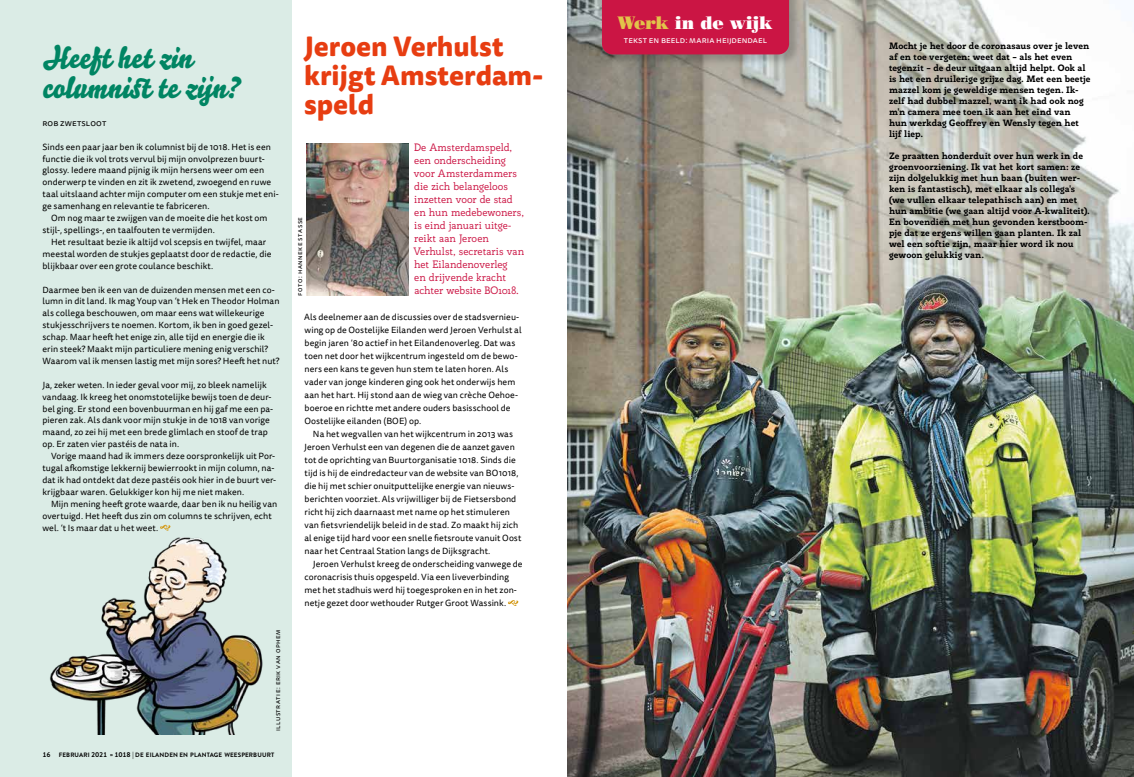
<style>
.page{position:relative;width:1134px;height:777px;background:#fff}
.page>*{position:absolute;margin:0;border:0;box-sizing:border-box;transform-origin:0 0}
.t1{font:30px/30.5px "Bello Script Pro";letter-spacing:.005em;color:#008563}
.t2{font:800 27px/29px "Tisa Sans Pro";letter-spacing:-.005em;color:#e73d11}
.t3{font:18px "Poster Bodoni BT";letter-spacing:-.015em;color:#fff}
.t4{font:10.5px/13px "Rogliano";color:#cb1544}
.t5{font:800 9px/11px "Rogliano";color:#000}
.t6{font:8.9px/11.9px "Tisa Sans Pro";letter-spacing:.01em;color:#000}
.t7{font:8.9px "Tisa Sans Pro";letter-spacing:.01em;color:#fff}
.t8{font:7px "Tisa Sans Pro";letter-spacing:.075em;color:#000}
.t9{font:700 6.3px "Brandon Grotesque";letter-spacing:.02em;color:#000}
.s1{font-size:7px}
.s2{font-size:6px}
.s3{color:#e2c34a}
</style>
<div class="page">
<img style="left:568px;top:0;width:566px;height:777px">
<div style="left:0;top:0;width:292px;height:777px;background:#daece5"></div>
<img style="left:50px;top:524px;width:213px;height:210px">
<div style="left:602px;top:0;width:199px;height:67px;background:#000;opacity:.2"></div>
<div style="left:602px;top:0;width:187px;height:54px;background:#cb1544"></div>
<svg style="left:508px;top:600px;width:10px;height:6px"></svg>
<img style="left:306px;top:143px;width:102px;height:153px">
<h1 class="t1" style="left:43px;top:43px;width:199px">Heeft het zin columnist te zijn?</h1>
<p class="t6" style="left:43px;top:117px;width:65px">rob zwetsloot</p>
<p class="t6" style="left:43px;top:141px;width:238px">Sinds een paar jaar ben ik columnist bij de 1018. Het is een functie die ik vol trots vervul bij mijn onvolprezen buurt&shy;glossy. Iedere maand pijnig ik mijn hersens weer om een onderwerp te vinden en zit ik zwetend, zwoegend en ruwe taal uitslaand achter mijn computer om een stukje met eni&shy;ge samenhang en relevantie te fabriceren.</p>
<p class="t6" style="left:43px;top:212px;width:227px;text-indent:8px">Om nog maar te zwijgen van de moeite die het kost om stijl-, spellings-, en taalfouten te vermijden.</p>
<p class="t6" style="left:43px;top:236px;width:230px;text-indent:8px">Het resultaat bezie ik altijd vol scepsis en twijfel, maar meestal worden de stukjes geplaatst door de redactie, die blijkbaar over een grote coulance beschikt.</p>
<p class="t6" style="left:43px;top:284px;width:239px">Daarmee ben ik een van de duizenden mensen met een co&shy;lumn in dit land. Ik mag Youp van ‘t Hek en Theodor Holman als collega beschouwen, om maar eens wat willekeurige stukjesschrijvers te noemen. Kortom, ik ben in goed gezel&shy;schap. Maar heeft het enige zin, alle tijd en energie die ik erin steek? Maakt mijn particuliere mening enig verschil?<br>Waarom val ik mensen lastig met mijn sores? Heeft het nut?</p>
<p class="t6" style="left:43px;top:379px;width:232px">Ja, zeker weten. In ieder geval voor mij, zo bleek namelijk vandaag. Ik kreeg het onomstotelijke bewijs toen de deur&shy;bel ging. Er stond een bovenbuurman en hij gaf me een pa&shy;pieren zak. Als dank voor mijn stukje in de 1018 van vorige maand, zo zei hij met een brede glimlach en stoof de trap op. Er zaten vier pastéis de nata in.</p>
<p class="t6" style="left:43px;top:450px;width:235px;text-indent:8px">Vorige maand had ik immers deze oorspronkelijk uit Por&shy;tugal afkomstige lekkernij bewierrookt in mijn column, na&shy;dat ik had ontdekt dat deze pastéis ook hier in de buurt ver&shy;krijgbaar waren. Gelukkiger kon hij me niet maken.</p>
<p class="t6" style="left:43px;top:498px;width:236px;text-indent:8px">Mijn mening heeft grote waarde, daar ben ik nu heilig van overtuigd. Het heeft dus zin om columns te schrijven, echt wel. ‘t Is maar dat u het weet.</p>
<p class="t8" style="left:273px;top:731px;width:103px;rotate:-90deg">illustratie: erik van ophem</p>
<p class="t9" style="left:43px;top:750px;width:233px"><span class="s1">16</span> FEBRUARI <span class="s1">2021</span> <span class="s2">»</span> <span class="s1">1018 |</span> DE EILANDEN EN PLANTAGE WEESPERBUURT</p>
<h2 class="t2" style="left:304px;top:32px;width:240px">Jeroen Verhulst krijgt Amsterdam&shy;speld</h2>
<p class="t4" style="left:413px;top:140px;width:112px">De Amsterdamspeld, een onderscheiding voor Amsterdammers die zich belangeloos inzetten voor de stad en hun medebewoners, is eind januari uitge&shy;reikt aan Jeroen<br>Verhulst, secretaris van het Eilandenoverleg<br>en drijvende kracht achter website BO1018.</p>
<p class="t6" style="left:304px;top:310px;width:219px;line-height:13px">Als deelnemer aan de discussies over de stadsvernieu&shy;wing op de Oostelijke Eilanden werd Jeroen Verhulst al begin jaren ’80 actief in het Eilandenoverleg. Dat was toen net door het wijkcentrum ingesteld om de bewo&shy;ners een kans te geven hun stem te laten horen. Als vader van jonge kinderen ging ook het onderwijs hem aan het hart. Hij stond aan de wieg van crèche Oehoe&shy;boeroe en richtte met andere ouders basisschool de Oostelijke eilanden (BOE) op.</p>
<p class="t6" style="left:304px;top:427px;width:219px;line-height:13px;text-indent:9px">Na het wegvallen van het wijkcentrum in 2013 was Jeroen Verhulst een van degenen die de aanzet gaven tot de oprichting van Buurtorganisatie 1018. Sinds die tijd is hij de eindredacteur van de website van BO1018, die hij met schier onuitputtelijke energie van nieuws&shy;berichten voorziet. Als vrijwilliger bij de Fietsersbond richt hij zich daarnaast met name op het stimuleren van fietsvriendelijk beleid in de stad. Zo maakt hij zich al enige tijd hard voor een snelle fietsroute vanuit Oost naar het Centraal Station langs de Dijksgracht.</p>
<p class="t6" style="left:304px;top:557px;width:220px;line-height:13px;text-indent:8px">Jeroen Verhulst kreeg de onderscheiding vanwege de coronacrisis thuis opgespeld. Via een liveverbinding met het stadhuis werd hij toegesproken en in het zon&shy;netje gezet door wethouder Rutger Groot Wassink.</p>
<p class="t8" style="left:295px;top:296px;width:80px;rotate:-90deg">foto: hanneke stasse</p>
<h3 class="t3" style="left:618px;top:12px;width:156px"><span class="s3">Werk</span> in de wijk</h3>
<p class="t7" style="left:624px;top:33px;width:145px">tekst en beeld: maria heijdendael</p>
<p class="t5" style="left:889px;top:41px;width:203px">Mocht je het door de coronasaus over je leven af en toe vergeten: weet dat – als het even tegenzit – de deur uitgaan altijd helpt. Ook al is het een druilerige grijze dag. Met een beetje mazzel kom je geweldige mensen tegen. Ik&shy;zelf had dubbel mazzel, want ik had ook nog m'n camera mee toen ik aan het eind van hun werkdag Geoffrey en Wensly tegen het lijf liep.</p>
<p class="t5" style="left:889px;top:151px;width:202px">Ze praatten honderduit over hun werk in de groenvoorziening. Ik vat het kort samen: ze zijn dolgelukkig met hun baan (buiten wer&shy;ken is fantastisch), met elkaar als collega's (we vullen elkaar telepathisch aan) en met hun ambitie (we gaan altijd voor A-kwaliteit).<br>En bovendien met hun gevonden kerstboom&shy;pje dat ze ergens willen gaan planten. Ik zal wel een softie zijn, maar hier word ik nou gewoon gelukkig van.</p>
</div>
